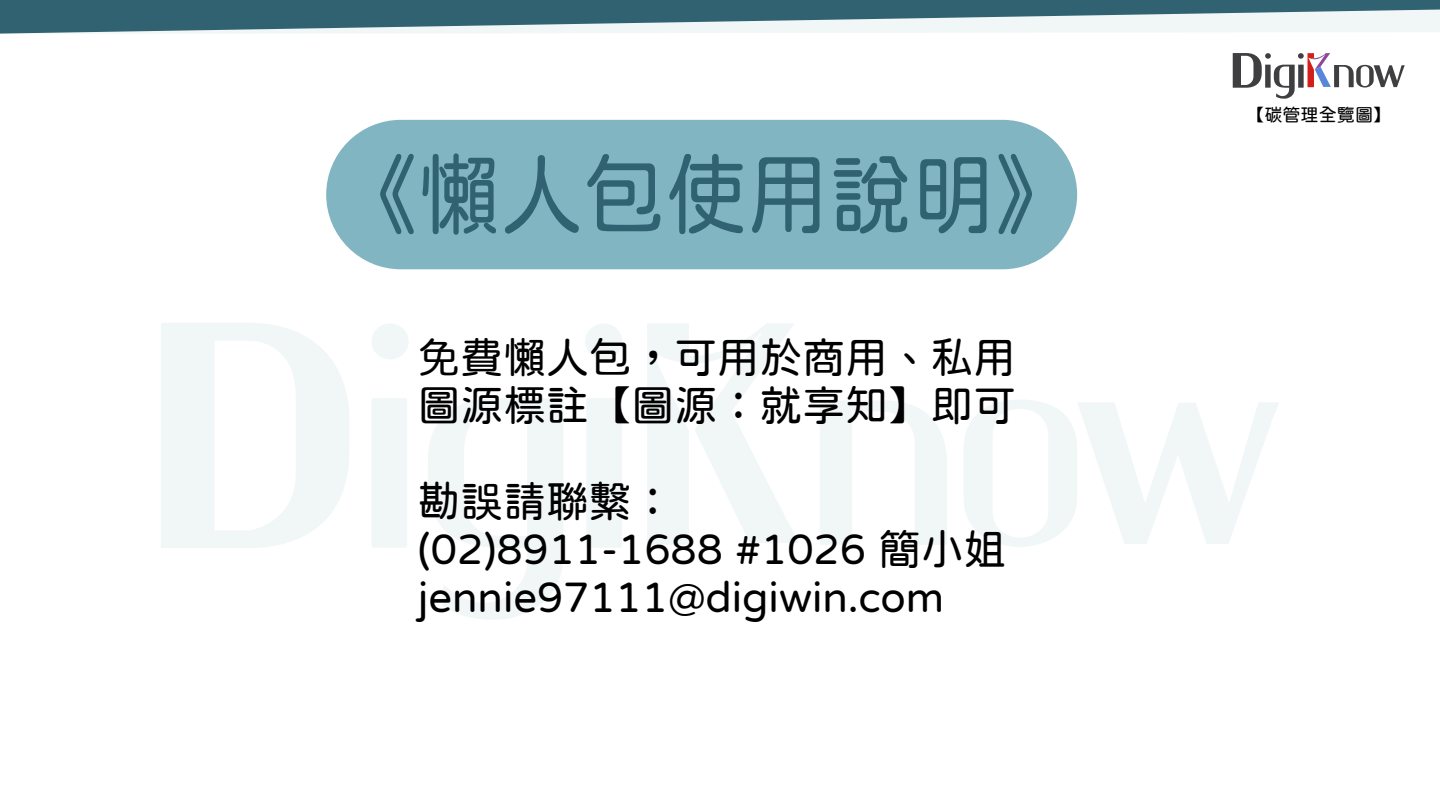
<style>
.page{position:relative;width:1440px;height:810px;background:#fff}
.page>*{position:absolute;margin:0;border:0;box-sizing:border-box;transform-origin:0 0}
.t1{font:90px "jf openhuninn 1.0";color:#306272;scale:.92 1}
.t2{font:42.75px/48px "jf openhuninn 1.0";color:#000}
.t3{font:18.15px "jf openhuninn 1.0";color:#000}
</style>
<div class="page">
<svg style="left:161px;top:323px;width:461px;height:296px"></svg>
<svg style="left:820px;top:401px;width:127px;height:144px"></svg>
<svg style="left:964px;top:400px;width:315px;height:147px"></svg>
<svg style="left:647px;top:323px;width:151px;height:222px"></svg>
<svg style="left:0;top:0;width:1440px;height:34px;fill:#306272"></svg>
<div style="left:326px;top:120px;width:751px;height:149px;background:#80b5c1;border-radius:75px"></div>
<svg style="left:1233px;top:53px;width:172px;height:46px"></svg>
<h1 class="t1" style="left:336px;top:135px;width:807px">《懶人包使用說明》</h1>
<p class="t2" style="left:418px;top:332px;width:600px">免費懶人包，可用於商用、私用圖源標註【圖源：就享知】即可</p>
<p class="t2" style="left:418px;top:476px;width:590px">勘誤請聯繫：<br>(02)8911-1688 #1026 簡小姐jennie97111@digiwin.com</p>
<p class="t3" style="left:1246px;top:103px;width:147px">【碳管理全覽圖】</p>
</div>
